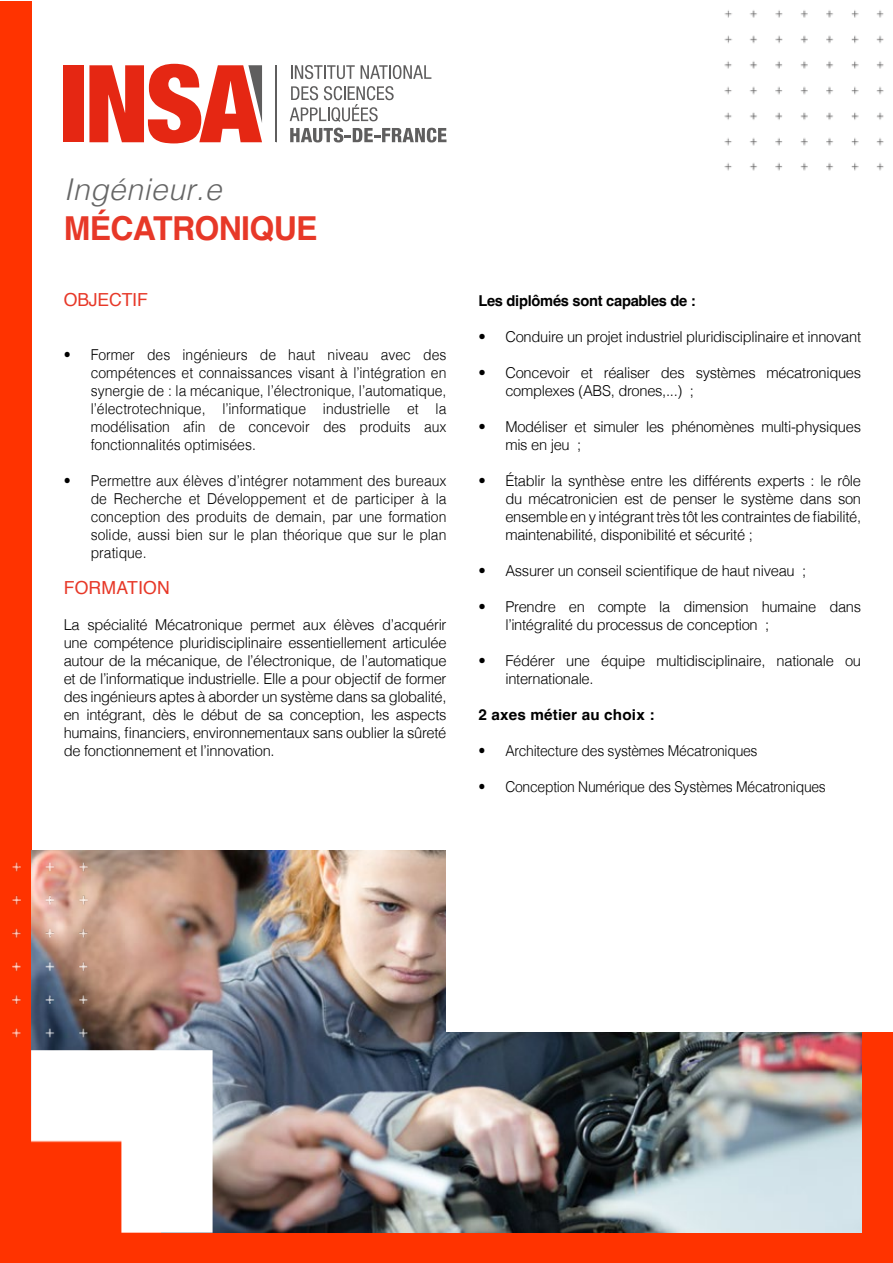
<style>
.page{position:relative;width:893px;height:1263px;background:#fff}
.page>*{position:absolute;margin:0;border:0;box-sizing:border-box;transform-origin:0 0}
.t1{font:700 33px "Helvetica";letter-spacing:-.02em;color:#e73828}
.t2{font:italic 300 30px "Helvetica";letter-spacing:.02em;color:#666}
.t3{font:18px "Helvetica";letter-spacing:.01em;color:#e73828}
.t4{font:18px "Helvetica";letter-spacing:-.01em;color:#e73828}
.t5{font:300 15px/18px "Helvetica";letter-spacing:-.02em;color:#000}
.t6{font:300 15px/18px "Helvetica";letter-spacing:-.02em;color:#000;text-align:justify;scale:.93 1}
.t7{font:700 15px "Helvetica";letter-spacing:-.02em;color:#000}
.t8{font:700 15px "Helvetica";letter-spacing:.01em;color:#000}
</style>
<div class="page">
<div style="left:0;top:1px;width:32px;height:1261px;background:#f30"></div>
<div style="left:0;top:1031px;width:893px;height:232px;background:#f30"></div>
<img style="left:100px;top:850px;width:761px;height:382px">
<div style="left:446px;top:839px;width:447px;height:192px;background:#fff"></div>
<img style="left:32px;top:1051px;width:180px;height:181px">
<img style="left:12px;top:850px;width:88px;height:201px">
<img style="left:724px;top:10px;width:160px;height:161px">
<svg style="left:290px;top:128px;width:156px;height:14px"></svg>
<svg style="left:291px;top:65px;width:64px;height:14px"></svg>
<svg style="left:361px;top:65px;width:70px;height:14px"></svg>
<svg style="left:290px;top:86px;width:104px;height:36px"></svg>
<hr style="left:276px;top:65px;width:1px;height:77px;background:#5f5e5e">
<div style="left:64px;top:65px;width:20px;height:77px;background:#e52713"></div>
<svg style="left:89px;top:64px;width:173px;height:79px"></svg>
<h2 class="t2" style="left:64px;top:164px;width:159px">Ingénieur.e</h2>
<h1 class="t1" style="left:64px;top:209px;width:255px">MÉCATRONIQUE</h1>
<p class="t4" style="left:64px;top:286px;width:86px">OBJECTIF</p>
<p class="t6" style="left:91px;top:345px;width:384px;text-indent:-27px">• Former des ingénieurs de haut niveau avec des compétences et connaissances visant à l’intégration en synergie de : la mécanique, l’électronique, l’automatique, l’électrotechnique, l’informatique industrielle et la modélisation afin de concevoir des produits aux fonctionnalités optimisées.</p>
<p class="t6" style="left:91px;top:471px;width:384px;text-indent:-27px">• Permettre aux élèves d’intégrer notamment des bureaux de Recherche et Développement et de participer à la conception des produits de demain, par une formation solide, aussi bien sur le plan théorique que sur le plan pratique.</p>
<p class="t3" style="left:64px;top:574px;width:107px">FORMATION</p>
<p class="t5" style="left:64px;top:615px;width:384px;text-align:justify">La spécialité Mécatronique permet aux élèves d’acquérir une compétence pluridisciplinaire essentiellement articulée autour de la mécanique, de l’électronique, de l’automatique et de l’informatique industrielle. Elle a pour objectif de former des ingénieurs aptes à aborder un système dans sa globalité, en intégrant, dès le début de sa conception, les aspects humains, financiers, environnementaux sans oublier la sûreté de fonctionnement et l’innovation.</p>
<p class="t7" style="left:478px;top:292px;width:219px">Les diplômés sont capables de :</p>
<p class="t5" style="left:478px;top:327px;width:384px">• Conduire un projet industriel pluridisciplinaire et innovant</p>
<p class="t5" style="left:505px;top:363px;width:357px;text-indent:-27px">• Concevoir et réaliser des systèmes mécatroniques complexes (ABS, drones,...) ;</p>
<p class="t5" style="left:505px;top:417px;width:357px;text-indent:-27px">• Modéliser et simuler les phénomènes multi-physiques mis en jeu ;</p>
<p class="t5" style="left:505px;top:471px;width:357px;text-align:justify;text-indent:-27px">• Établir la synthèse entre les différents experts : le rôle du mécatronicien est de penser le système dans son ensemble en y intégrant très tôt les contraintes de fiabilité, maintenabilité, disponibilité et sécurité ;</p>
<p class="t5" style="left:478px;top:561px;width:329px">• Assurer un conseil scientifique de haut niveau ;</p>
<p class="t5" style="left:505px;top:597px;width:357px;text-indent:-27px">• Prendre en compte la dimension humaine dans l’intégralité du processus de conception ;</p>
<p class="t5" style="left:505px;top:651px;width:357px;text-indent:-27px">• Fédérer une équipe multidisciplinaire, nationale ou internationale.</p>
<p class="t8" style="left:478px;top:706px;width:178px">2 axes métier au choix :</p>
<p class="t6" style="left:478px;top:741px;width:302px">• Architecture des systèmes Mécatroniques</p>
<p class="t6" style="left:478px;top:777px;width:375px">• Conception Numérique des Systèmes Mécatroniques</p>
</div>
